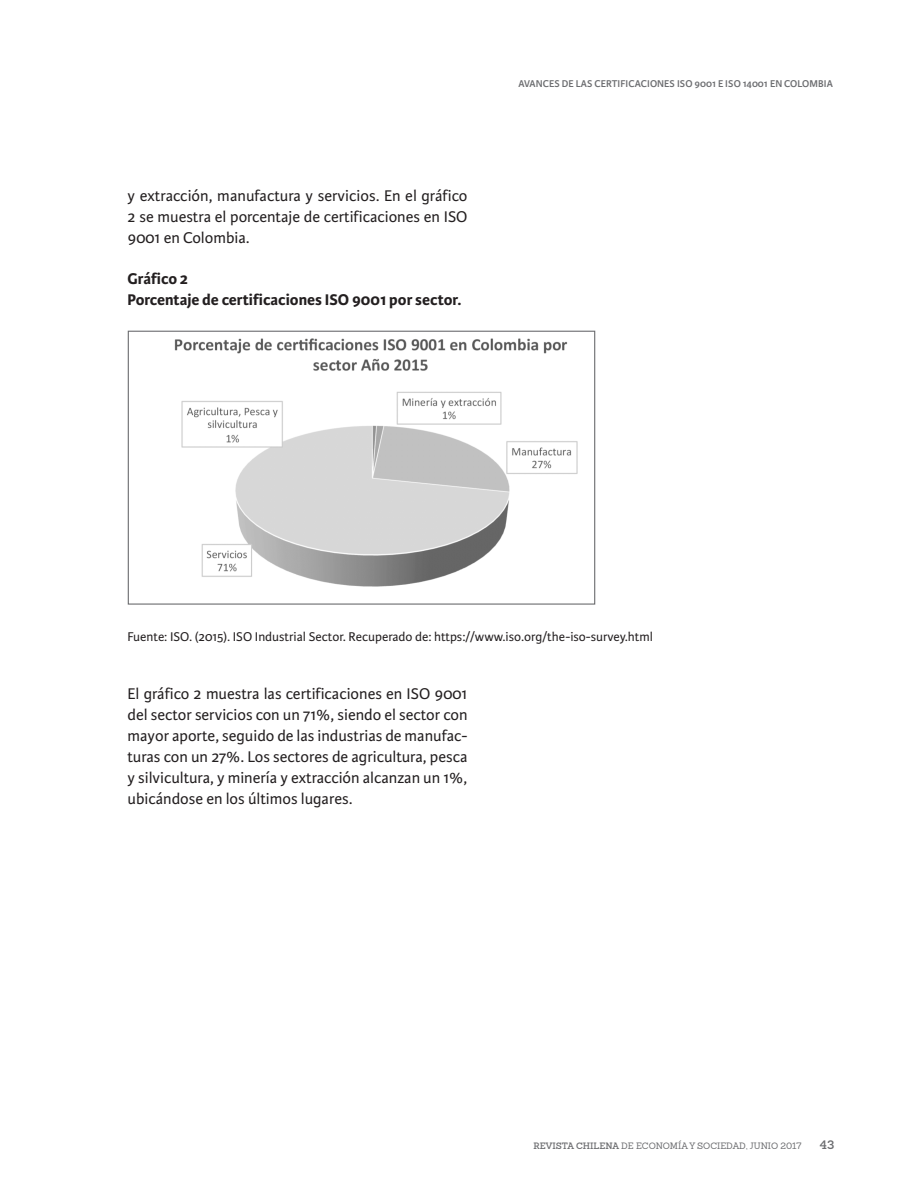
<style>
.page{position:relative;width:918px;height:1188px;background:#fff}
.page>*{position:absolute;margin:0;border:0;box-sizing:border-box;transform-origin:0 0}
.t1{font:16.5px/21px "Karmina Sans";color:#231f20;text-align:justify}
.t2{font:700 16.5px/21px "Karmina Sans";color:#231f20}
.t3{font:13.5px "Karmina Sans";color:#231f20}
.t4{font:600 12px "Sanchez Slab";color:#6c6d70}
.t5{font:600 10.5px "Karmina Sans";letter-spacing:.01em;color:#6c6d70}
.t6{font:9px "Sanchez Slab";color:#6c6d70}
.s1{font-weight:600}
</style>
<div class="page">
<img style="left:128px;top:330px;width:468px;height:275px">
<div style="left:128px;top:331px;width:467px;height:274px;border:1px solid #6c6d70"></div>
<p class="t1" style="left:128px;top:185px;width:341px">y extracción, manufactura y servicios. En el gráfico 2 se muestra el porcentaje de certificaciones en ISO 9001 en Colombia.</p>
<p class="t2" style="left:128px;top:268px;width:335px">Gráfico 2<br>Porcentaje de certificaciones ISO 9001 por sector.</p>
<p class="t5" style="left:518px;top:78px;width:316px">AVANCES DE LAS CERTIFICACIONES ISO 9001 E ISO 14001 EN COLOMBIA</p>
<p class="t3" style="left:128px;top:629px;width:527px">Fuente: ISO. (2015). ISO Industrial Sector. Recuperado de: https://www.iso.org/the-iso-survey.html</p>
<p class="t1" style="left:128px;top:684px;width:341px">El gráfico 2 muestra las certificaciones en ISO 9001 del sector servicios con un 71%, siendo el sector con mayor aporte, seguido de las industrias de manufac&shy;turas con un 27%. Los sectores de agricultura, pesca y silvicultura, y minería y extracción alcanzan un 1%, ubicándose en los últimos lugares.</p>
<p class="t6" style="left:533px;top:1140px;width:269px"><span class="s1">REVISTA CHILENA</span> DE ECONOMÍA Y SOCIEDAD, JUNIO 2017</p>
<p class="t4" style="left:820px;top:1136px;width:16px">43</p>
</div>
